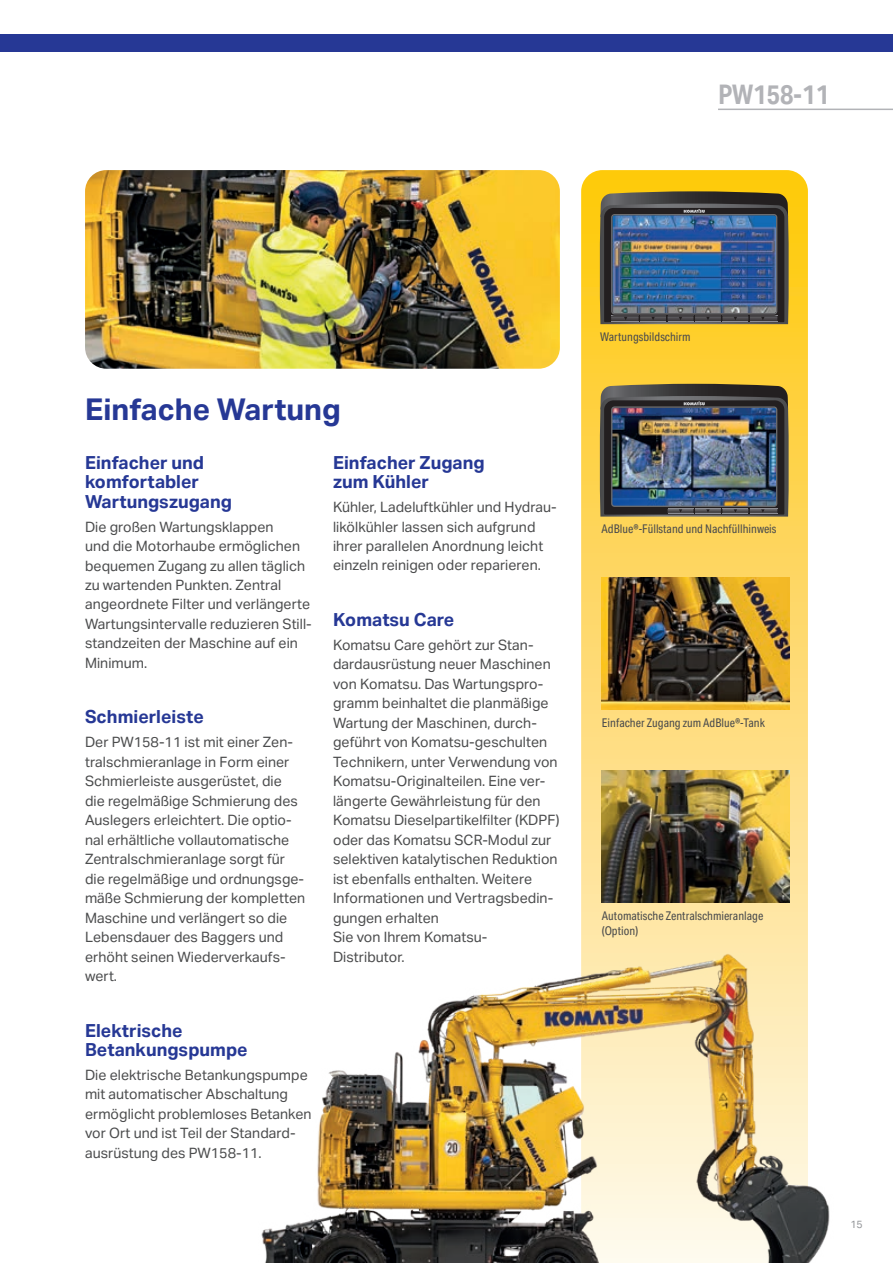
<style>
.page{position:relative;width:893px;height:1263px;background:#fff}
.page>*{position:absolute;margin:0;border:0;box-sizing:border-box;transform-origin:0 0}
.t1{font:700 30px "Aktiv Grotesk";color:#263895}
.t2{font:700 27px "Aktiv Grotesk Cd";color:#b2b3b7}
.t3{font:700 18px/19.5px "Aktiv Grotesk";color:#263895}
.t4{font:14.25px/19.5px "Aktiv Grotesk";color:#4b4c4d}
.t5{font:12px/15px "Aktiv Grotesk Cd";color:#4b4c4d}
.t6{font:10.5px "Aktiv Grotesk";color:#939598}
</style>
<div class="page">
<svg style="left:581px;top:170px;width:227px;height:772px"></svg>
<img style="left:85px;top:170px;width:475px;height:199px">
<img style="left:600px;top:191px;width:189px;height:133px">
<img style="left:600px;top:384px;width:189px;height:133px">
<img style="left:601px;top:577px;width:188px;height:132px">
<img style="left:601px;top:770px;width:188px;height:132px">
<img style="left:261px;top:942px;width:569px;height:321px">
<div style="left:0;top:34px;width:893px;height:17px;background:#263895"></div>
<hr style="left:718px;top:109px;width:175px;height:1px;background:#b2b3b7">
<h2 class="t2" style="left:718px;top:79px;width:113px">PW158-11</h2>
<h1 class="t1" style="left:85px;top:392px;width:257px">Einfache Wartung</h1>
<p class="t3" style="left:85px;top:453px;width:148px">Einfacher und komfortabler<br>Wartungszugang</p>
<p class="t4" style="left:85px;top:517px;width:228px">Die großen Wartungsklappen<br>und die Motorhaube ermöglichen bequemen Zugang zu allen täglich zu wartenden Punkten. Zentral angeordnete Filter und verlängerte<br>Wartungsintervalle reduzieren Still&shy;standzeiten der Maschine auf ein<br>Minimum.</p>
<p class="t3" style="left:85px;top:707px;width:120px">Schmierleiste</p>
<p class="t4" style="left:85px;top:732px;width:222px">Der PW158-11 ist mit einer Zen&shy;tralschmieranlage in Form einer<br>Schmierleiste ausgerüstet, die die regelmäßige Schmierung des<br>Auslegers erleichtert. Die optio&shy;nal erhältliche vollautomatische<br>Zentralschmieranlage sorgt für die regelmäßige und ordnungsge&shy;mäße Schmierung der kompletten<br>Maschine und verlängert so die<br>Lebensdauer des Baggers und erhöht seinen Wiederverkaufs&shy;wert.</p>
<p class="t3" style="left:85px;top:1020px;width:164px">Elektrische<br>Betankungspumpe</p>
<p class="t4" style="left:85px;top:1065px;width:228px">Die elektrische Betankungspumpe mit automatischer Abschaltung ermöglicht problemloses Betanken vor Ort und ist Teil der Standard&shy;ausrüstung des PW158-11.</p>
<p class="t3" style="left:333px;top:453px;width:153px">Einfacher Zugang zum Kühler</p>
<p class="t4" style="left:333px;top:497px;width:225px">Kühler, Ladeluftkühler und Hydrau&shy;likölkühler lassen sich aufgrund ihrer parallelen Anordnung leicht einzeln reinigen oder reparieren.</p>
<p class="t3" style="left:333px;top:610px;width:123px">Komatsu Care</p>
<p class="t4" style="left:333px;top:635px;width:228px">Komatsu Care gehört zur Stan&shy;dardausrüstung neuer Maschinen von Komatsu. Das Wartungspro&shy;gramm beinhaltet die planmäßige<br>Wartung der Maschinen, durch&shy;geführt von Komatsu-geschulten<br>Technikern, unter Verwendung von<br>Komatsu-Originalteilen. Eine ver&shy;längerte Gewährleistung für den<br>Komatsu Dieselpartikelfilter (KDPF) oder das Komatsu SCR-Modul zur selektiven katalytischen Reduktion ist ebenfalls enthalten. Weitere<br>Informationen und Vertragsbedin&shy;gungen erhalten<br>Sie von Ihrem Komatsu-<br>Distributor.</p>
<p class="t5" style="left:600px;top:329px;width:92px">Wartungsbildschirm</p>
<p class="t5" style="left:602px;top:522px;width:176px">AdBlue®-Füllstand und Nachfüllhinweis</p>
<p class="t5" style="left:602px;top:715px;width:164px">Einfacher Zugang zum AdBlue®-Tank</p>
<p class="t5" style="left:602px;top:908px;width:163px">Automatische Zentralschmieranlage (Option)</p>
<p class="t6" style="left:850px;top:1218px;width:14px">15</p>
</div>
